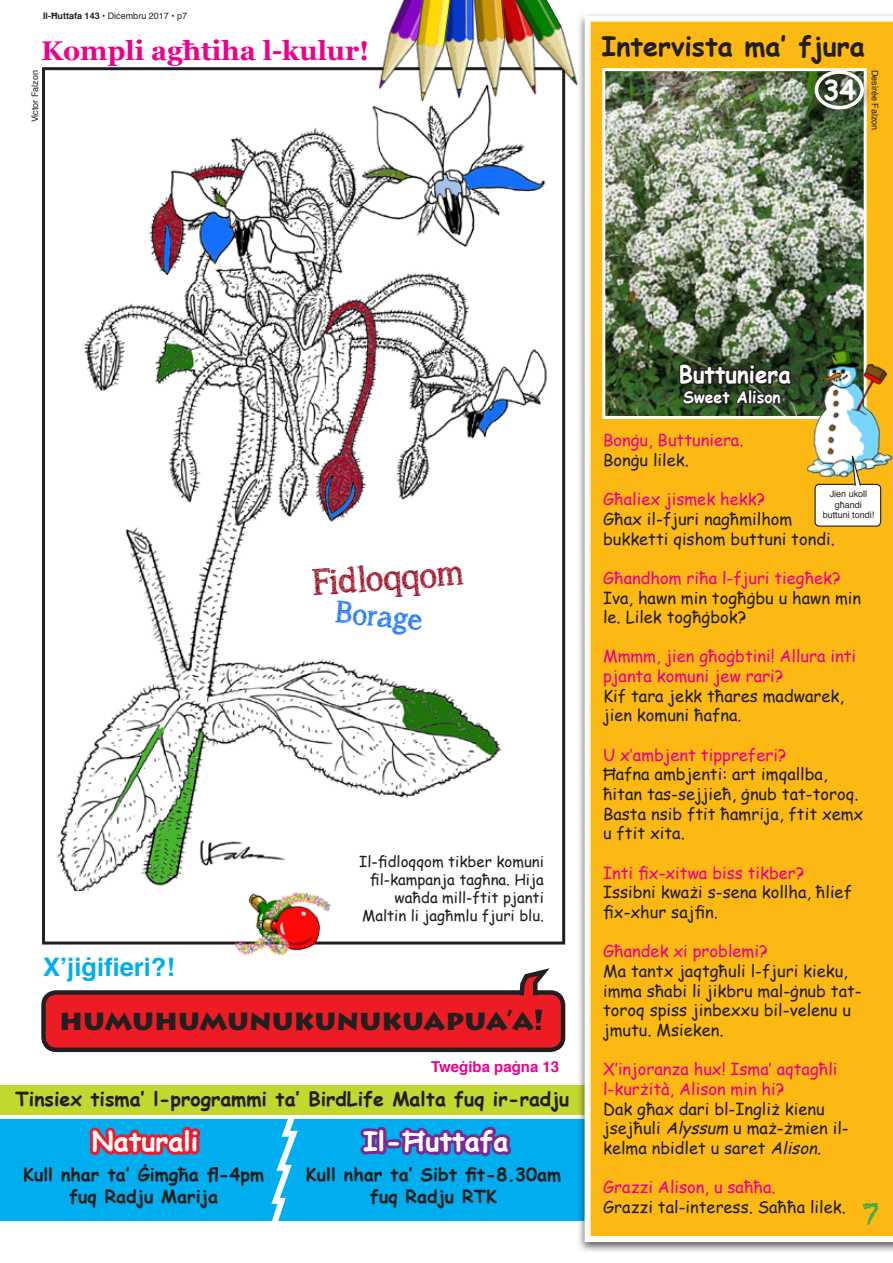
<style>
.page{position:relative;width:893px;height:1263px;background:#fff}
.page>*{position:absolute;margin:0;border:0;box-sizing:border-box;transform-origin:0 0}
.t1{font:36px "asongforjennifer";color:#9f0d24}
.t2{font:30px "asongforjennifer";color:#1570fc}
.t3{font:900 28.5px "Lithos Pro";color:#231f20}
.t4{font:28.5px "Chalkduster";color:#41ad49}
.t5{font:700 27px "Georgia";color:#ec008c}
.t6{font:700 27px "Comic Sans MS";color:#fff}
.t7{font:700 27px "Comic Sans MS";color:#231f20}
.t8{font:700 25.5px "Helvetica";color:#00aeef}
.t9{font:700 24px "Comic Sans MS";color:#fff;scale:.93 1}
.t10{font:700 19.5px "Comic Sans MS";color:#231f20}
.t11{font:700 18px/21.6px "Comic Sans MS";color:#231f20;text-align:center}
.t12{font:16.5px/19.6px "Comic Sans MS";color:#231f20}
.t13{font:16.5px/19.6px "Comic Sans MS";color:#ec008c}
.t14{font:700 16.5px "Comic Sans MS";color:#fff;scale:.95 1}
.t15{font:15px/18px "Comic Sans MS";color:#231f20;text-align:right}
.t16{font:700 15px "Helvetica";color:#ec008c}
.t17{font:9px/10.5px "Helvetica";color:#231f20;text-align:center}
.s1{font-weight:700}
.s2{font-style:italic}
</style>
<div class="page">
<div style="left:44px;top:992px;width:519px;height:58px;background:#ed1c24;border-radius:13px"></div>
<div style="left:41px;top:990px;width:524px;height:62px;border:4px solid #231f20;border-radius:13px"></div>
<img style="left:56px;top:100px;width:491px;height:791px">
<div style="left:1px;top:1119px;width:605px;height:102px;background:#00aeef"></div>
<svg style="left:360px;top:1126px;width:152px;height:31px"></svg>
<svg style="left:85px;top:944px;width:120px;height:212px"></svg>
<svg style="left:266px;top:1114px;width:39px;height:107px"></svg>
<div style="left:1px;top:1085px;width:587px;height:29px;background:#c2d82e"></div>
<div style="left:577px;top:12px;width:316px;height:1242px;background:#231f20;opacity:.75"></div>
<div style="left:585px;top:16px;width:308px;height:1226px;background:#fdb913"></div>
<img style="left:606px;top:72px;width:257px;height:343px">
<div style="left:602px;top:68px;width:265px;height:351px;border:3px solid #fff"></div>
<div style="left:807px;top:67px;width:65px;height:55px;background:#231f20;opacity:.75"></div>
<div style="left:815px;top:70px;width:49px;height:39px;border:4px solid #fff;border-radius:50%"></div>
<svg style="left:677px;top:361px;width:117px;height:59px;background:#37442d"></svg>
<svg style="left:517px;top:968px;width:38px;height:28px"></svg>
<div style="left:42px;top:67px;width:523px;height:877px;border:3px solid #231f20"></div>
<img style="left:360px;top:3px;width:42px;height:86px">
<img style="left:455px;top:0;width:23px;height:101px">
<img style="left:402px;top:0;width:53px;height:106px">
<img style="left:488px;top:100px;width:59px;height:1px">
<img style="left:511px;top:0;width:83px;height:97px">
<img style="left:469px;top:0;width:42px;height:100px">
<img style="left:801px;top:349px;width:92px;height:131px">
<div style="left:815px;top:484px;width:66px;height:42px;background:#fff;border-radius:4px"></div>
<div style="left:814px;top:484px;width:67px;height:43px;border:1px solid #231f20;border-radius:4px"></div>
<svg style="left:850px;top:442px;width:12px;height:44px"></svg>
<img style="left:235px;top:884px;width:97px;height:72px">
<p class="t17" style="left:43px;top:11px;width:145px"><span class="s1">Il-Ħuttafa 143</span> • Diċembru 2017 • p7</p>
<h3 class="t5" style="left:41px;top:30px;width:330px">Kompli agħtiha l-kulur!</h3>
<p class="t17" style="left:30px;top:122px;width:54px;rotate:-90deg">Victor Falzon</p>
<h3 class="t7" style="left:602px;top:26px;width:265px">Intervista ma’ fjura</h3>
<h3 class="t6" style="left:823px;top:70px;width:34px">34</h3>
<p class="t17" style="left:880px;top:70px;width:62px;rotate:90deg">Desirée Falzon</p>
<h1 class="t1" style="left:311px;top:561px;width:153px;rotate:-4deg">Fidloqqom</h1>
<h2 class="t2" style="left:338px;top:594px;width:88px;rotate:5deg">Borage</h2>
<h3 class="t8" style="left:43px;top:947px;width:133px">X’jiġifieri?!</h3>
<p class="t15" style="left:359px;top:852px;width:186px">Il-fidloqqom tikber komuni fil-kampanja tagħna. Hija waħda mill-ftit pjanti<br>Maltin li jagħmlu fjuri blu.</p>
<h3 class="t3" style="left:59px;top:1002px;width:486px">HUMUHUMUNUKUNUKUAPUA’A!</h3>
<p class="t16" style="left:431px;top:1054px;width:130px">Tweġiba paġna 13</p>
<p class="t10" style="left:15px;top:1084px;width:555px">Tinsiex tisma’ l-programmi ta’ BirdLife Malta fuq ir-radju</p>
<h3 class="t6" style="left:92px;top:1121px;width:108px">Naturali</h3>
<p class="t11" style="left:23px;top:1163px;width:243px">Kull nhar ta’ Ġimgħa fl-4pm fuq Radju Marija</p>
<h3 class="t6" style="left:363px;top:1121px;width:147px">Il-Ħuttafa</h3>
<p class="t11" style="left:306px;top:1163px;width:257px">Kull nhar ta’ Sibt fit-8.30am fuq Radju RTK</p>
<h3 class="t9" style="left:679px;top:357px;width:122px">Buttuniera</h3>
<p class="t14" style="left:683px;top:385px;width:104px">Sweet Alison</p>
<p class="t13" style="left:603px;top:430px;width:142px">Bonġu, Buttuniera.</p>
<p class="t12" style="left:603px;top:450px;width:87px">Bonġu lilek.</p>
<p class="t13" style="left:603px;top:489px;width:164px">Għaliex jismek hekk?</p>
<p class="t12" style="left:603px;top:508px;width:233px">Għax il-fjuri nagħmilhom bukketti qishom buttuni tondi.</p>
<p class="t13" style="left:603px;top:567px;width:239px">Għandhom riħa l-fjuri tiegħek?</p>
<p class="t12" style="left:603px;top:587px;width:260px">Iva, hawn min togħġbu u hawn min le. Lilek togħġbok?</p>
<p class="t13" style="left:603px;top:646px;width:255px">Mmmm, jien għoġbtini! Allura inti pjanta komuni jew rari?</p>
<p class="t12" style="left:603px;top:685px;width:242px">Kif tara jekk tħares madwarek, jien komuni ħafna.</p>
<p class="t13" style="left:603px;top:744px;width:185px">U x’ambjent tippreferi?</p>
<p class="t12" style="left:603px;top:764px;width:262px">Ħafna ambjenti: art imqallba, ħitan tas-sejjieħ, ġnub tat-toroq.<br>Basta nsib ftit ħamrija, ftit xemx u ftit xita.</p>
<p class="t13" style="left:603px;top:862px;width:203px">Inti fix-xitwa biss tikber?</p>
<p class="t12" style="left:603px;top:882px;width:250px">Issibni kważi s-sena kollha, ħlief fix-xhur sajfin.</p>
<p class="t13" style="left:603px;top:941px;width:166px">Għandek xi problemi?</p>
<p class="t12" style="left:603px;top:960px;width:260px">Ma tantx jaqtgħuli l-fjuri kieku, imma sħabi li jikbru mal-ġnub tat&shy;toroq spiss jinbexxu bil-velenu u jmutu. Msieken.</p>
<p class="t13" style="left:603px;top:1059px;width:236px">X’injoranza hux! Isma’ aqtagħli l-kurżità, Alison min hi?</p>
<p class="t12" style="left:603px;top:1098px;width:247px">Dak għax dari bl-Ingliż kienu jsejħuli <span class="s2">Alyssum</span> u maż-żmien il&shy;kelma nbidlet u saret <span class="s2">Alison</span>.</p>
<p class="t13" style="left:603px;top:1177px;width:174px">Grazzi Alison, u saħħa.</p>
<p class="t12" style="left:603px;top:1196px;width:244px">Grazzi tal-interess. Saħħa lilek.</p>
<p class="t17" style="left:823px;top:489px;width:53px">Jien ukoll għandi buttuni tondi!</p>
<h3 class="t4" style="left:862px;top:1197px;width:18px">7</h3>
</div>
